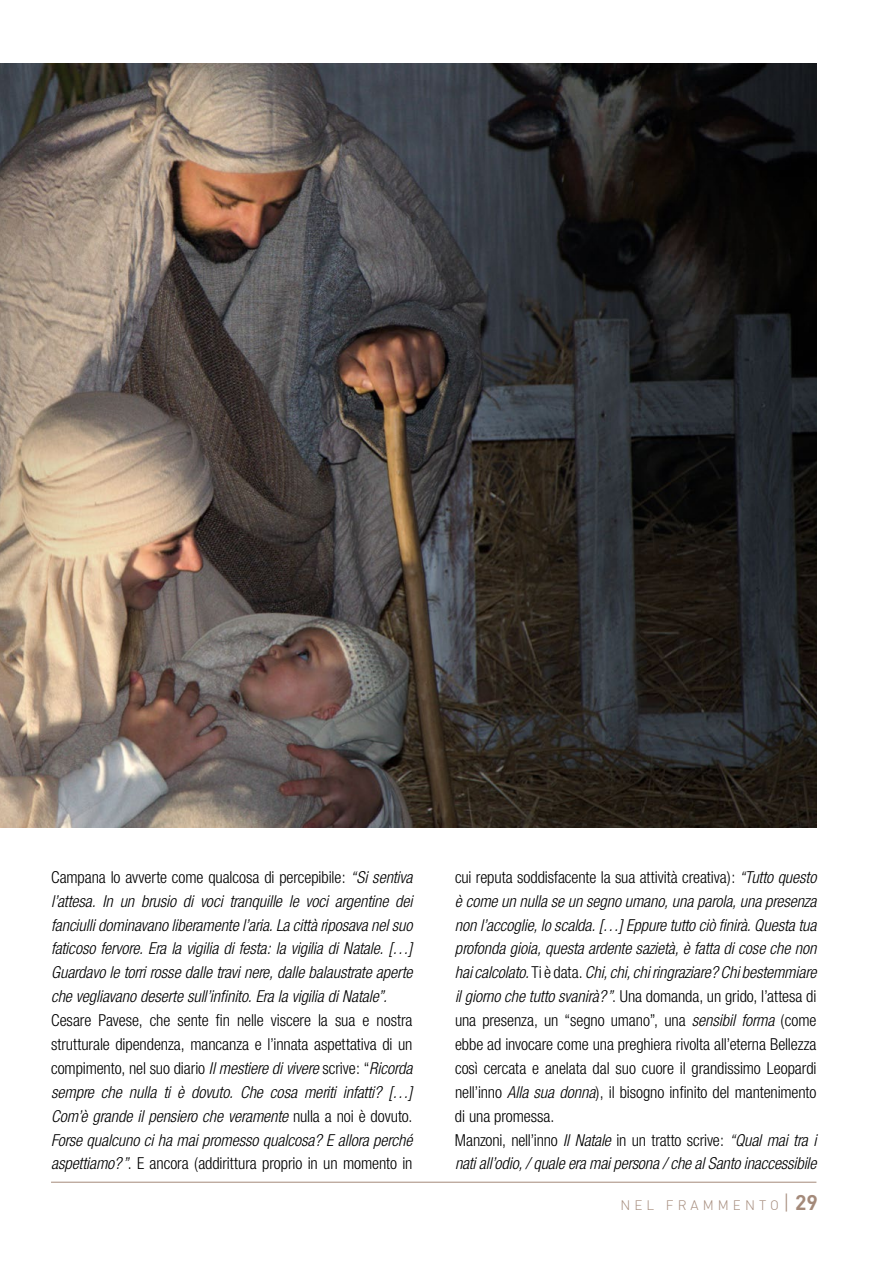
<style>
.page{position:relative;width:893px;height:1263px;background:#fff}
.page>*{position:absolute;margin:0;border:0;box-sizing:border-box;transform-origin:0 0}
.t1{font:italic 300 condensed 16.5px/23.9px "Helvetica Neue";letter-spacing:-.005em;color:#000;text-align:justify}
.t2{font:300 condensed 16.5px/23.9px "Helvetica Neue";letter-spacing:-.005em;color:#000;text-align:justify}
.t3{font:300 13.5px "DIN";letter-spacing:.3em;color:#a48a7a}
.s1{font-style:normal}
.s2{font-style:italic}
.s3{font-size:21px}
.s4{font-family:"DIN Bold";font-weight:400;font-size:21px}
</style>
<div class="page">
<hr style="left:51px;top:1182px;width:765px;height:1px;background:#a48a7a">
<img style="left:0;top:64px;width:816px;height:763px">
<p class="t1" style="left:51px;top:865px;width:363px"><span class="s1">Campana lo avverte come qualcosa di percepibile:</span> “Si sentiva l’attesa. In un brusio di voci tranquille le voci argentine dei fanciulli dominavano liberamente l’aria. La città riposava nel suo faticoso fervore. Era la vigilia di festa: la vigilia di Natale. […] Guardavo le torri rosse dalle travi nere, dalle balaustrate aperte che vegliavano deserte sull’infinito. Era la vigilia di Natale”.</p>
<p class="t2" style="left:51px;top:1008px;width:363px">Cesare Pavese, che sente fin nelle viscere la sua e nostra strutturale dipendenza, mancanza e l’innata aspettativa di un compimento, nel suo diario <span class="s2">Il mestiere di vivere</span> scrive: “<span class="s2">Ricorda sempre che nulla ti è dovuto. Che cosa meriti infatti? […] Com’è grande il pensiero che veramente</span> nulla a noi è dovuto.<br><span class="s2">Forse qualcuno ci ha mai promesso qualcosa? E allora perché aspettiamo?”</span>. E ancora (addirittura proprio in un momento in</p>
<p class="t1" style="left:455px;top:865px;width:363px;text-align:left"><span class="s1">cui reputa soddisfacente la sua attività creativa):</span> “Tutto questo è come un nulla se un segno umano, una parola, una presenza non l’accoglie, lo scalda. […] Eppure tutto ciò finirà. Questa tua profonda gioia, questa ardente sazietà, è fatta di cose che non hai calcolato. <span class="s1">Ti è data.</span> Chi, chi, chi ringraziare? Chi bestemmiare il giorno che tutto svanirà?”<span class="s1">. Una domanda, un grido, l’attesa di una presenza, un “segno umano”, una</span> sensibil forma <span class="s1">(come ebbe ad invocare come una preghiera rivolta all’eterna Bellezza così cercata e anelata dal suo cuore il grandissimo Leopardi nell’inno</span> Alla sua donna<span class="s1">), il bisogno infinito del mantenimento di una promessa.<br>Manzoni, nell’inno</span> Il Natale <span class="s1">in un tratto scrive:</span> “Qual mai tra i nati all’odio, / quale era mai persona / che al Santo inaccessibile</p>
<p class="t3" style="left:620px;top:1196px;width:199px">NEL FRAMMENTO<span class="s3">|</span> <span class="s4">29</span></p>
</div>
